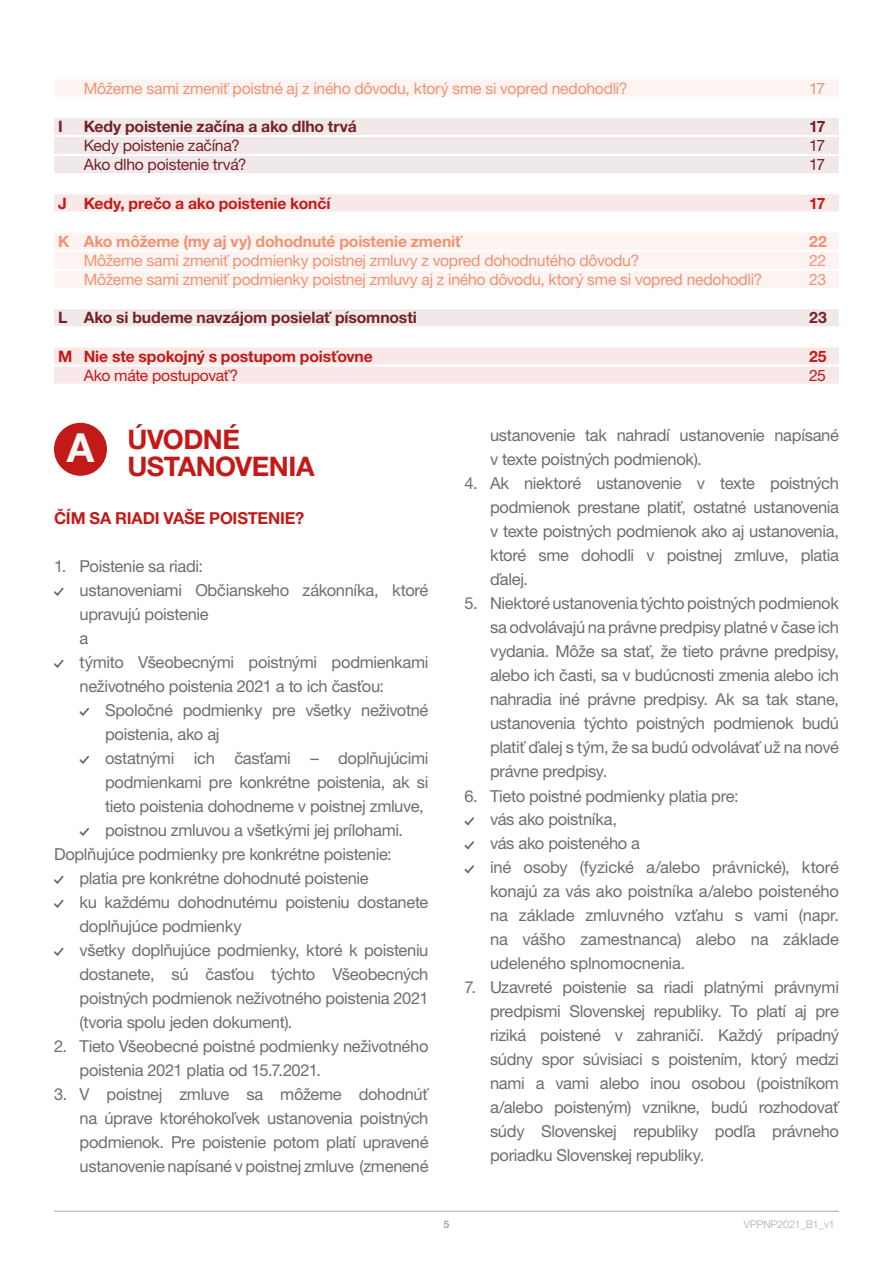
<style>
.page{position:relative;width:893px;height:1263px;background:#fff}
.page>*{position:absolute;margin:0;border:0;box-sizing:border-box;transform-origin:0 0}
.t1{font:700 27px/27px "Helvetica Neue LT Pro";letter-spacing:-.02em;color:#c21b17;text-align:center}
.t2{font:16.5px/24px "Helvetica Neue LT Pro";letter-spacing:-.02em;color:#6d6e71}
.t3{font:700 16.5px "Helvetica Neue LT Pro";letter-spacing:-.01em;color:#c21b17}
.t4{font:15.75px "Helvetica Neue LT Pro";letter-spacing:-.02em;color:#f09273}
.t5{font:700 15.75px "Helvetica Neue LT Pro";letter-spacing:-.01em;color:#752127}
.t6{font:700 15.75px "Helvetica Neue LT Pro";letter-spacing:-.01em;color:#c21b17}
.t7{font:15.75px "Helvetica Neue LT Pro";letter-spacing:-.02em;color:#752127}
.t8{font:700 15.75px "Helvetica Neue LT Pro";letter-spacing:-.01em;color:#f09273}
.t9{font:15.75px "Helvetica Neue LT Pro";letter-spacing:-.02em;color:#c21b17}
.t10{font:300 10.5px "Helvetica Neue LT Pro";color:#a7a9ac}
.t11{font:700 10.5px "Helvetica Neue LT Pro";color:#a7a9ac}
</style>
<div class="page">
<hr style="left:54px;top:1211px;width:785px;height:1px;background:#a7a9ac">
<div style="left:54px;top:423px;width:53px;height:53px;background:#c21b17;border-radius:50%"></div>
<svg style="left:54px;top:587px;width:10px;height:9px"></svg>
<svg style="left:54px;top:659px;width:10px;height:9px"></svg>
<svg style="left:79px;top:707px;width:10px;height:9px"></svg>
<svg style="left:79px;top:755px;width:10px;height:9px"></svg>
<svg style="left:79px;top:827px;width:10px;height:9px"></svg>
<svg style="left:54px;top:875px;width:10px;height:9px"></svg>
<svg style="left:54px;top:899px;width:10px;height:9px"></svg>
<svg style="left:54px;top:947px;width:10px;height:9px"></svg>
<svg style="left:464px;top:817px;width:10px;height:9px"></svg>
<svg style="left:464px;top:841px;width:10px;height:9px"></svg>
<svg style="left:464px;top:865px;width:10px;height:9px"></svg>
<div style="left:54px;top:80px;width:785px;height:16px;background:#fdf4f1"></div>
<div style="left:54px;top:118px;width:785px;height:55px;background:#f1e9e9"></div>
<svg style="left:54px;top:194px;width:785px;height:190px"></svg>
<hr style="left:54px;top:135px;width:30px;height:2px;background:#fff">
<hr style="left:84px;top:135px;width:725px;height:2px;background:#fff">
<hr style="left:809px;top:135px;width:30px;height:2px;background:#fff">
<hr style="left:54px;top:154px;width:30px;height:2px;background:#fff">
<hr style="left:84px;top:154px;width:725px;height:2px;background:#fff">
<hr style="left:809px;top:154px;width:30px;height:2px;background:#fff">
<hr style="left:54px;top:211px;width:30px;height:2px;background:#fff">
<hr style="left:84px;top:211px;width:725px;height:2px;background:#fff">
<hr style="left:809px;top:211px;width:30px;height:2px;background:#fff">
<hr style="left:54px;top:230px;width:30px;height:3px;background:#fff">
<hr style="left:84px;top:230px;width:725px;height:3px;background:#fff">
<hr style="left:809px;top:230px;width:30px;height:3px;background:#fff">
<hr style="left:54px;top:250px;width:30px;height:2px;background:#fff">
<hr style="left:84px;top:250px;width:725px;height:2px;background:#fff">
<hr style="left:809px;top:250px;width:30px;height:2px;background:#fff">
<hr style="left:54px;top:269px;width:30px;height:2px;background:#fff">
<hr style="left:84px;top:269px;width:725px;height:2px;background:#fff">
<hr style="left:809px;top:269px;width:30px;height:2px;background:#fff">
<hr style="left:54px;top:288px;width:30px;height:2px;background:#fff">
<hr style="left:84px;top:288px;width:725px;height:2px;background:#fff">
<hr style="left:809px;top:288px;width:30px;height:2px;background:#fff">
<hr style="left:54px;top:307px;width:30px;height:2px;background:#fff">
<hr style="left:84px;top:307px;width:725px;height:2px;background:#fff">
<hr style="left:809px;top:307px;width:30px;height:2px;background:#fff">
<hr style="left:54px;top:326px;width:30px;height:2px;background:#fff">
<hr style="left:84px;top:326px;width:725px;height:2px;background:#fff">
<hr style="left:809px;top:326px;width:30px;height:2px;background:#fff">
<hr style="left:54px;top:345px;width:30px;height:2px;background:#fff">
<hr style="left:84px;top:345px;width:725px;height:2px;background:#fff">
<hr style="left:809px;top:345px;width:30px;height:2px;background:#fff">
<hr style="left:54px;top:364px;width:30px;height:3px;background:#fff">
<hr style="left:84px;top:364px;width:725px;height:3px;background:#fff">
<hr style="left:809px;top:364px;width:30px;height:3px;background:#fff">
<p class="t4" style="left:84px;top:79px;width:545px">Môžeme sami zmeniť poistné aj z iného dôvodu, ktorý sme si vopred nedohodli?</p>
<p class="t4" style="left:809px;top:79px;width:17px">17</p>
<p class="t5" style="left:58px;top:117px;width:6px">I</p>
<p class="t5" style="left:84px;top:117px;width:275px">Kedy poistenie začína a ako dlho trvá</p>
<p class="t5" style="left:809px;top:117px;width:18px">17</p>
<p class="t7" style="left:84px;top:136px;width:158px">Kedy poistenie začína?</p>
<p class="t7" style="left:809px;top:136px;width:17px">17</p>
<p class="t7" style="left:84px;top:155px;width:164px">Ako dlho poistenie trvá?</p>
<p class="t7" style="left:809px;top:155px;width:17px">17</p>
<p class="t6" style="left:58px;top:193px;width:274px">J Kedy, prečo a ako poistenie končí</p>
<p class="t6" style="left:809px;top:193px;width:18px">17</p>
<p class="t8" style="left:58px;top:231px;width:405px">K Ako môžeme (my aj vy) dohodnuté poistenie zmeniť</p>
<p class="t8" style="left:809px;top:231px;width:19px">22</p>
<p class="t4" style="left:84px;top:251px;width:557px">Môžeme sami zmeniť podmienky poistnej zmluvy z vopred dohodnutého dôvodu?</p>
<p class="t4" style="left:809px;top:251px;width:19px">22</p>
<p class="t4" style="left:84px;top:270px;width:680px">Môžeme sami zmeniť podmienky poistnej zmluvy aj z iného dôvodu, ktorý sme si vopred nedohodli?</p>
<p class="t4" style="left:809px;top:270px;width:19px">23</p>
<p class="t5" style="left:58px;top:308px;width:360px">L Ako si budeme navzájom posielať písomnosti</p>
<p class="t5" style="left:809px;top:308px;width:19px">23</p>
<p class="t6" style="left:58px;top:346px;width:316px">M Nie ste spokojný s postupom poisťovne</p>
<p class="t6" style="left:809px;top:346px;width:19px">25</p>
<p class="t9" style="left:84px;top:366px;width:156px">Ako máte postupovať?</p>
<p class="t9" style="left:809px;top:366px;width:18px">25</p>
<h1 class="t1" style="left:67px;top:425px;width:249px">ÚVODNÉ<br><sup>A</sup> USTANOVENIA</h1>
<p class="t3" style="left:54px;top:508px;width:252px">ČÍM SA RIADI VAŠE POISTENIE?</p>
<p class="t2" style="left:80px;top:554px;width:350px;text-indent:-26px">1. Poistenie sa riadi:<br>ustanoveniami Občianskeho zákonníka, ktoré upravujú poistenie<br>a<br>týmito Všeobecnými poistnými podmienkami neživotného poistenia 2021 a to ich časťou:</p>
<p class="t2" style="left:105px;top:698px;width:325px">Spoločné podmienky pre všetky neživotné</p>
<p class="t2" style="left:105px;top:722px;width:116px">poistenia, ako aj</p>
<p class="t2" style="left:105px;top:746px;width:325px">ostatnými ich časťami – doplňujúcimi</p>
<p class="t2" style="left:105px;top:770px;width:325px">podmienkami pre konkrétne poistenia, ak si</p>
<p class="t2" style="left:105px;top:794px;width:320px">tieto poistenia dohodneme v poistnej zmluve,</p>
<p class="t2" style="left:105px;top:818px;width:300px">poistnou zmluvou a všetkými jej prílohami.</p>
<p class="t2" style="left:54px;top:842px;width:339px">Doplňujúce podmienky pre konkrétne poistenie:</p>
<p class="t2" style="left:80px;top:866px;width:291px">platia pre konkrétne dohodnuté poistenie</p>
<p class="t2" style="left:80px;top:890px;width:350px">ku každému dohodnutému poisteniu dostanete</p>
<p class="t2" style="left:80px;top:914px;width:164px">doplňujúce podmienky</p>
<p class="t2" style="left:80px;top:938px;width:350px">všetky doplňujúce podmienky, ktoré k poisteniu</p>
<p class="t2" style="left:80px;top:962px;width:350px">dostanete, sú časťou týchto Všeobecných</p>
<p class="t2" style="left:80px;top:986px;width:350px">poistných podmienok neživotného poistenia 2021</p>
<p class="t2" style="left:80px;top:1010px;width:214px">(tvoria spolu jeden dokument).</p>
<p class="t2" style="left:80px;top:1034px;width:350px;text-indent:-26px">2. Tieto Všeobecné poistné podmienky neživotného poistenia 2021 platia od 15.7.2021.</p>
<p class="t2" style="left:80px;top:1082px;width:351px;text-align:justify;text-indent:-26px">3. V poistnej zmluve sa môžeme dohodnúť na úprave ktoréhokoľvek ustanovenia poistných podmienok. Pre poistenie potom platí upravené ustanovenie napísané v poistnej zmluve (zmenené</p>
<p class="t2" style="left:490px;top:423px;width:350px">ustanovenie tak nahradí ustanovenie napísané v texte poistných podmienok).</p>
<p class="t2" style="left:490px;top:471px;width:350px;text-align:justify;text-indent:-26px">4. Ak niektoré ustanovenie v texte poistných podmienok prestane platiť, ostatné ustanovenia v texte poistných podmienok ako aj ustanovenia, ktoré sme dohodli v poistnej zmluve, platia ďalej.</p>
<p class="t2" style="left:490px;top:591px;width:350px;text-align:justify;text-indent:-26px">5. Niektoré ustanovenia týchto poistných podmienok sa odvolávajú na právne predpisy platné v čase ich vydania. Môže sa stať, že tieto právne predpisy, alebo ich časti, sa v budúcnosti zmenia alebo ich nahradia iné právne predpisy. Ak sa tak stane, ustanovenia týchto poistných podmienok budú platiť ďalej s tým, že sa budú odvolávať už na nové právne predpisy.</p>
<p class="t2" style="left:490px;top:783px;width:350px;text-indent:-26px">6. Tieto poistné podmienky platia pre:<br>vás ako poistníka,<br>vás ako poisteného a<br>iné osoby (fyzické a/alebo právnické), ktoré konajú za vás ako poistníka a/alebo poisteného na základe zmluvného vzťahu s vami (napr. na vášho zamestnanca) alebo na základe udeleného splnomocnenia.</p>
<p class="t2" style="left:490px;top:975px;width:350px;text-align:justify;text-indent:-26px">7. Uzavreté poistenie sa riadi platnými právnymi predpismi Slovenskej republiky. To platí aj pre riziká poistené v zahraničí. Každý prípadný súdny spor súvisiaci s poistením, ktorý medzi nami a vami alebo inou osobou (poistníkom a/alebo poisteným) vznikne, budú rozhodovať súdy Slovenskej republiky podľa právneho poriadku Slovenskej republiky.</p>
<p class="t11" style="left:444px;top:1218px;width:7px">5</p>
<p class="t10" style="left:744px;top:1218px;width:92px">VPPNP2021_B1_v1</p>
</div>
